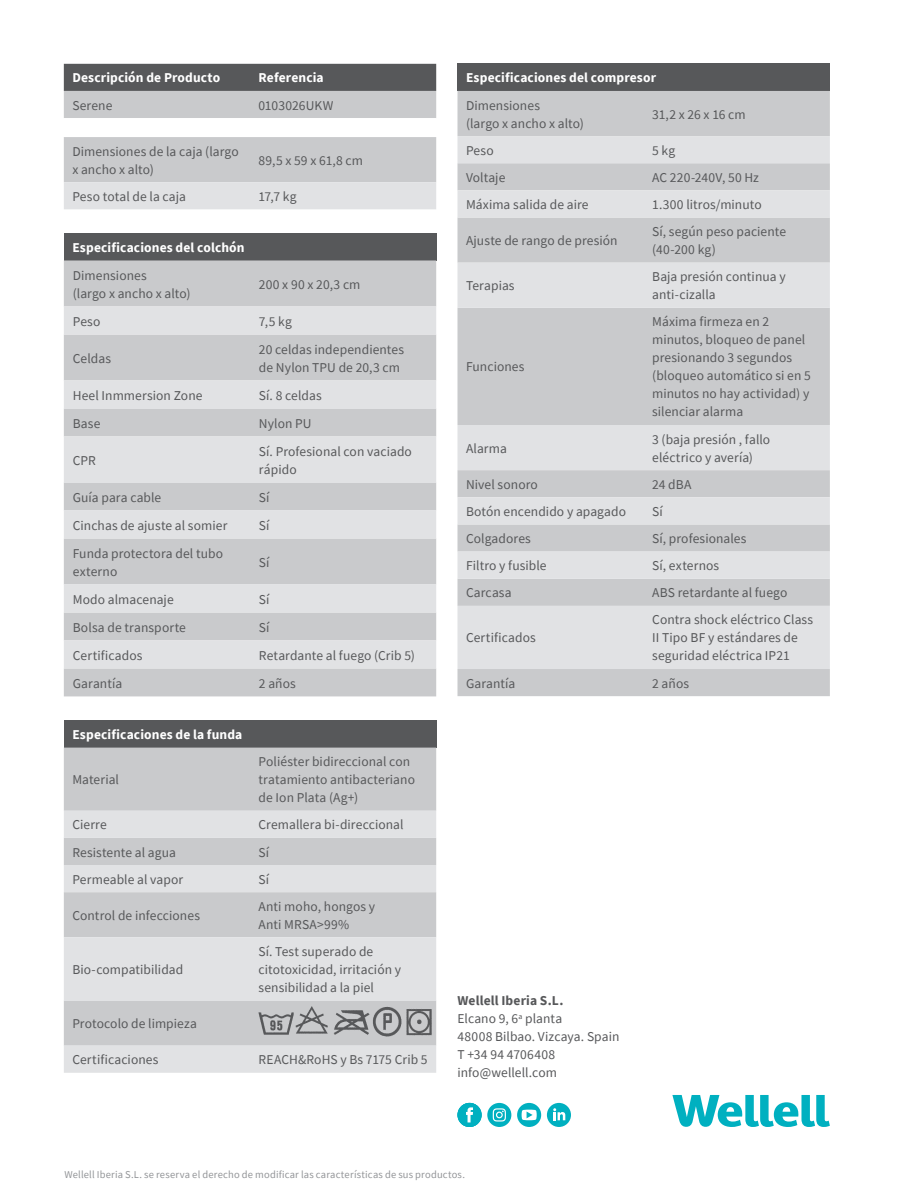
<style>
.page{position:relative;width:915px;height:1191px;background:#fff}
.page>*{position:absolute;margin:0;border:0;box-sizing:border-box;transform-origin:0 0}
.t1{font:13.5px/18px "Source Sans Pro";letter-spacing:.005em;color:#57585a}
.t2{font:700 13.5px "Source Sans Pro";letter-spacing:.01em;color:#fff}
.t3{font:10.5px "Source Sans Pro";letter-spacing:.02em;color:#939598}
.s1{font-weight:700}
</style>
<div class="page">
<svg style="left:64px;top:64px;width:372px;height:145px;background:#bfc0c2"></svg>
<div style="left:64px;top:233px;width:372px;height:27px;background:#57585a"></div>
<div style="left:64px;top:260px;width:372px;height:436px;background:#c9cacc"></div>
<svg style="left:64px;top:306px;width:372px;height:362px;background:#d5d6d8"></svg>
<div style="left:64px;top:720px;width:372px;height:27px;background:#57585a"></div>
<div style="left:64px;top:747px;width:372px;height:63px;background:#c9cacc"></div>
<svg style="left:64px;top:810px;width:372px;height:262px;background:#d7d8da"></svg>
<img style="left:258px;top:1006px;width:173px;height:30px">
<div style="left:457px;top:64px;width:372px;height:27px;background:#57585a"></div>
<div style="left:457px;top:91px;width:372px;height:605px;background:#c9cacc"></div>
<svg style="left:457px;top:136px;width:372px;height:533px;background:#d5d6d8"></svg>
<svg style="left:672px;top:1095px;width:157px;height:32px"></svg>
<svg style="left:517px;top:1102px;width:24px;height:25px"></svg>
<svg style="left:546px;top:1102px;width:24px;height:25px"></svg>
<svg style="left:553px;top:1108px;width:12px;height:12px"></svg>
<svg style="left:487px;top:1102px;width:24px;height:25px"></svg>
<svg style="left:492px;top:1108px;width:13px;height:13px"></svg>
<svg style="left:521px;top:1109px;width:15px;height:11px"></svg>
<div style="left:457px;top:1102px;width:24px;height:25px;background:#00b0c0;border-radius:50%"></div>
<svg style="left:466px;top:1107px;width:7px;height:15px"></svg>
<p class="t2" style="left:72px;top:69px;width:149px">Descripción de Producto</p>
<p class="t2" style="left:258px;top:69px;width:67px">Referencia</p>
<p class="t1" style="left:72px;top:96px;width:42px">Serene</p>
<p class="t1" style="left:258px;top:96px;width:76px">0103026UKW</p>
<p class="t1" style="left:72px;top:142px;width:168px">Dimensiones de la caja (largo x ancho x alto)</p>
<p class="t1" style="left:258px;top:151px;width:106px">89,5 x 59 x 61,8 cm</p>
<p class="t1" style="left:72px;top:187px;width:115px">Peso total de la caja</p>
<p class="t1" style="left:258px;top:187px;width:40px">17,7 kg</p>
<p class="t2" style="left:72px;top:238px;width:174px">Especificaciones del colchón</p>
<p class="t1" style="left:73px;top:266px;width:119px">Dimensiones<br>(largo x ancho x alto)</p>
<p class="t1" style="left:259px;top:275px;width:103px">200 x 90 x 20,3 cm</p>
<p class="t1" style="left:73px;top:312px;width:29px">Peso</p>
<p class="t1" style="left:259px;top:312px;width:34px">7,5 kg</p>
<p class="t1" style="left:73px;top:349px;width:40px">Celdas</p>
<p class="t1" style="left:259px;top:340px;width:147px">20 celdas independientes de Nylon TPU de 20,3 cm</p>
<p class="t1" style="left:73px;top:386px;width:131px">Heel Inmmersion Zone</p>
<p class="t1" style="left:259px;top:386px;width:64px">Sí. 8 celdas</p>
<p class="t1" style="left:73px;top:414px;width:29px">Base</p>
<p class="t1" style="left:259px;top:414px;width:54px">Nylon PU</p>
<p class="t1" style="left:73px;top:451px;width:25px">CPR</p>
<p class="t1" style="left:259px;top:442px;width:154px">Sí. Profesional con vaciado rápido</p>
<p class="t1" style="left:73px;top:488px;width:90px">Guía para cable</p>
<p class="t1" style="left:259px;top:488px;width:12px">Sí</p>
<p class="t1" style="left:73px;top:516px;width:156px">Cinchas de ajuste al somier</p>
<p class="t1" style="left:259px;top:516px;width:12px">Sí</p>
<p class="t1" style="left:73px;top:544px;width:152px">Funda protectora del tubo externo</p>
<p class="t1" style="left:259px;top:553px;width:12px">Sí</p>
<p class="t1" style="left:73px;top:590px;width:102px">Modo almacenaje</p>
<p class="t1" style="left:259px;top:590px;width:12px">Sí</p>
<p class="t1" style="left:73px;top:618px;width:115px">Bolsa de transporte</p>
<p class="t1" style="left:259px;top:618px;width:12px">Sí</p>
<p class="t1" style="left:73px;top:646px;width:71px">Certificados</p>
<p class="t1" style="left:259px;top:646px;width:157px">Retardante al fuego (Crib 5)</p>
<p class="t1" style="left:73px;top:674px;width:51px">Garantía</p>
<p class="t1" style="left:259px;top:674px;width:38px">2 años</p>
<p class="t2" style="left:72px;top:725px;width:171px">Especificaciones de la funda</p>
<p class="t1" style="left:72px;top:770px;width:48px">Material</p>
<p class="t1" style="left:258px;top:752px;width:158px">Poliéster bidireccional con tratamiento antibacteriano de Ion Plata (Ag+)</p>
<p class="t1" style="left:72px;top:816px;width:36px">Cierre</p>
<p class="t1" style="left:258px;top:816px;width:146px">Cremallera bi-direccional</p>
<p class="t1" style="left:72px;top:843px;width:105px">Resistente al agua</p>
<p class="t1" style="left:258px;top:843px;width:12px">Sí</p>
<p class="t1" style="left:72px;top:870px;width:112px">Permeable al vapor</p>
<p class="t1" style="left:258px;top:870px;width:12px">Sí</p>
<p class="t1" style="left:72px;top:906px;width:129px">Control de infecciones</p>
<p class="t1" style="left:258px;top:897px;width:118px">Anti moho, hongos y<br>Anti MRSA&gt;99%</p>
<p class="t1" style="left:72px;top:960px;width:112px">Bio-compatibilidad</p>
<p class="t1" style="left:258px;top:942px;width:144px">Sí. Test superado de citotoxicidad, irritación y sensibilidad a la piel</p>
<p class="t1" style="left:72px;top:1014px;width:126px">Protocolo de limpieza</p>
<p class="t1" style="left:72px;top:1050px;width:88px">Certificaciones</p>
<p class="t1" style="left:258px;top:1050px;width:170px">REACH&amp;RoHS y Bs 7175 Crib 5</p>
<p class="t2" style="left:466px;top:69px;width:191px">Especificaciones del compresor</p>
<p class="t1" style="left:466px;top:96px;width:119px">Dimensiones<br>(largo x ancho x alto)</p>
<p class="t1" style="left:652px;top:105px;width:95px">31,2 x 26 x 16 cm</p>
<p class="t1" style="left:466px;top:141px;width:29px">Peso</p>
<p class="t1" style="left:652px;top:141px;width:25px">5 kg</p>
<p class="t1" style="left:466px;top:168px;width:41px">Voltaje</p>
<p class="t1" style="left:652px;top:168px;width:108px">AC 220-240V, 50 Hz</p>
<p class="t1" style="left:466px;top:195px;width:124px">Máxima salida de aire</p>
<p class="t1" style="left:652px;top:195px;width:111px">1.300 litros/minuto</p>
<p class="t1" style="left:466px;top:232px;width:153px">Ajuste de rango de presión</p>
<p class="t1" style="left:652px;top:223px;width:135px">Sí, según peso paciente (40-200 kg)</p>
<p class="t1" style="left:466px;top:277px;width:50px">Terapias</p>
<p class="t1" style="left:652px;top:268px;width:135px">Baja presión continua y anti-cizalla</p>
<p class="t1" style="left:466px;top:358px;width:60px">Funciones</p>
<p class="t1" style="left:652px;top:313px;width:160px">Máxima firmeza en 2 minutos, bloqueo de panel presionando 3 segundos (bloqueo automático si en 5 minutos no hay actividad) y silenciar alarma</p>
<p class="t1" style="left:466px;top:439px;width:42px">Alarma</p>
<p class="t1" style="left:652px;top:430px;width:119px">3 (baja presión , fallo eléctrico y avería)</p>
<p class="t1" style="left:466px;top:475px;width:73px">Nivel sonoro</p>
<p class="t1" style="left:652px;top:475px;width:41px">24 dBA</p>
<p class="t1" style="left:466px;top:502px;width:162px">Botón encendido y apagado</p>
<p class="t1" style="left:652px;top:502px;width:12px">Sí</p>
<p class="t1" style="left:466px;top:529px;width:66px">Colgadores</p>
<p class="t1" style="left:652px;top:529px;width:96px">Sí, profesionales</p>
<p class="t1" style="left:466px;top:556px;width:82px">Filtro y fusible</p>
<p class="t1" style="left:652px;top:556px;width:69px">Sí, externos</p>
<p class="t1" style="left:466px;top:584px;width:47px">Carcasa</p>
<p class="t1" style="left:652px;top:584px;width:137px">ABS retardante al fuego</p>
<p class="t1" style="left:466px;top:629px;width:71px">Certificados</p>
<p class="t1" style="left:652px;top:611px;width:162px">Contra shock eléctrico Class<br>II Tipo BF y estándares de seguridad eléctrica IP21</p>
<p class="t1" style="left:466px;top:674px;width:51px">Garantía</p>
<p class="t1" style="left:652px;top:674px;width:38px">2 años</p>
<p class="t1" style="left:457px;top:992px;width:163px"><span class="s1">Wellell Iberia S.L.<br></span>Elcano 9, 6<sup>a</sup> planta<br>48008 Bilbao. Vizcaya. Spain<br>T +34 94 4706408 info@wellell.com</p>
<p class="t3" style="left:64px;top:1167px;width:402px">Wellell Iberia S.L. se reserva el derecho de modificar las características de sus productos.</p>
</div>
